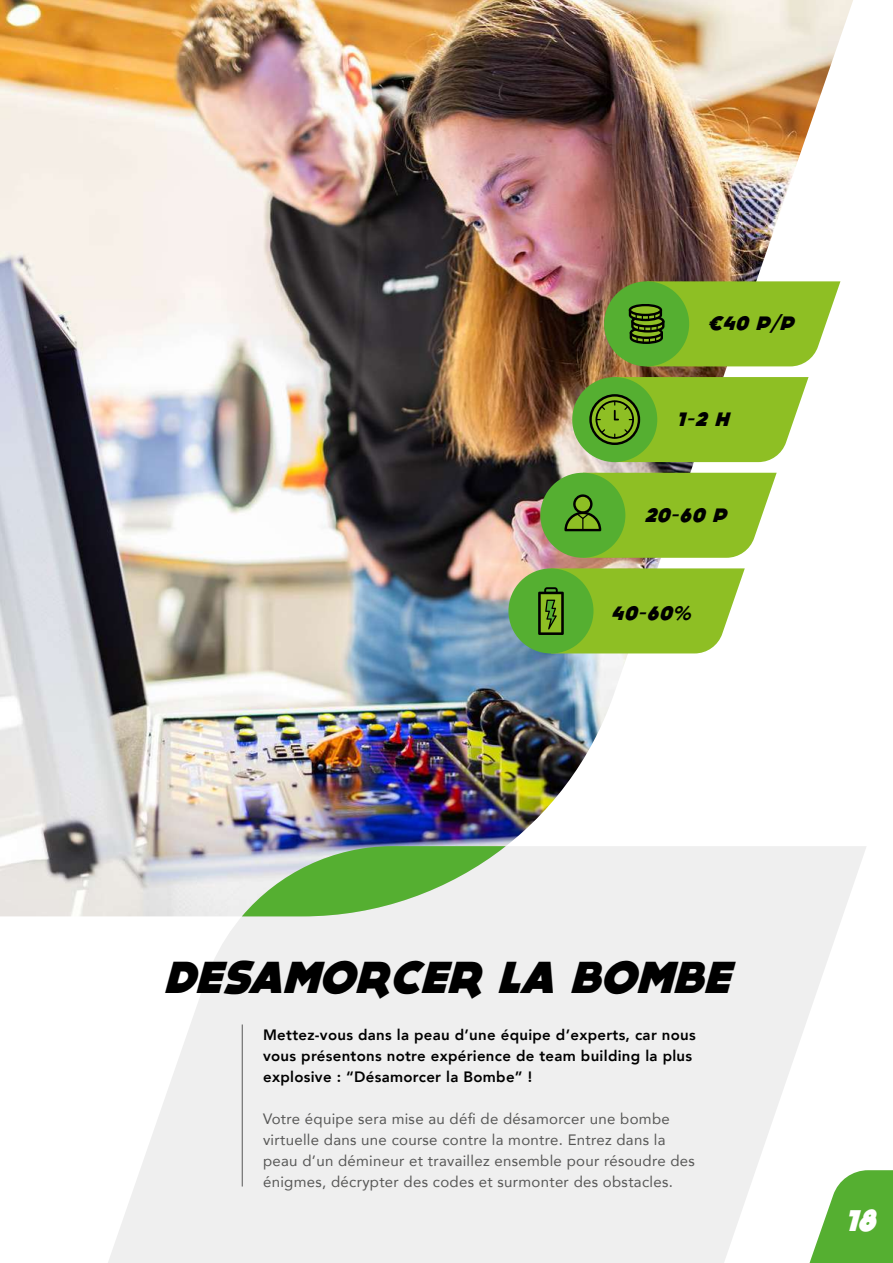
<style>
.page{position:relative;width:893px;height:1263px;background:#fff}
.page>*{position:absolute;margin:0;border:0;box-sizing:border-box;transform-origin:0 0}
.t1{font:italic 800 45px "DOCK11";color:#000}
.t2{font:italic 800 30px "DOCK11";color:#fff}
.t3{font:italic 800 19.5px "DOCK11";color:#000}
.t4{font:15px/21px "Avenir";letter-spacing:.02em;color:#575756}
.t5{font:800 15px/21px "Avenir";letter-spacing:.02em;color:#000}
.s1{font-family:"Avenir";font-weight:900}
</style>
<div class="page">
<img style="left:0;top:0;width:853px;height:916px">
<div style="left:867px;top:1170px;width:26px;height:93px;background:#55af31"></div>
<svg style="left:51px;top:846px;width:816px;height:417px;fill:#efefef"></svg>
<hr style="left:242px;top:1024px;width:1px;height:162px;background:#575756">
<svg style="left:242px;top:846px;width:264px;height:70px"></svg>
<div style="left:604px;top:281px;width:85px;height:85px;background:#55af31;border-radius:50%"></div>
<div style="left:572px;top:377px;width:85px;height:85px;background:#55af31;border-radius:50%"></div>
<div style="left:540px;top:473px;width:85px;height:85px;background:#55af31;border-radius:50%"></div>
<div style="left:508px;top:568px;width:85px;height:85px;background:#55af31;border-radius:50%"></div>
<svg style="left:629px;top:281px;width:211px;height:85px"></svg>
<svg style="left:589px;top:377px;width:219px;height:85px"></svg>
<svg style="left:564px;top:473px;width:213px;height:85px"></svg>
<svg style="left:538px;top:568px;width:207px;height:85px"></svg>
<h3 class="t3" style="left:708px;top:314px;width:92px">€40 P/P</h3>
<h3 class="t3" style="left:676px;top:410px;width:59px">1-2 H</h3>
<h3 class="t3" style="left:644px;top:506px;width:88px">20-60 P</h3>
<h3 class="t3" style="left:611px;top:604px;width:89px">40-60<span class="s1">%</span></h3>
<h1 class="t1" style="left:163px;top:956px;width:579px">DESAMORCER LA BOMBE</h1>
<p class="t5" style="left:263px;top:1024px;width:434px">Mettez-vous dans la peau d’une équipe d’experts, car nous vous présentons notre expérience de team building la plus explosive : “Désamorcer la Bombe” !</p>
<p class="t4" style="left:263px;top:1107px;width:433px">Votre équipe sera mise au défi de désamorcer une bombe virtuelle dans une course contre la montre. Entrez dans la peau d’un démineur et travaillez ensemble pour résoudre des énigmes, décrypter des codes et surmonter des obstacles.</p>
<h2 class="t2" style="left:843px;top:1206px;width:40px">18</h2>
</div>
